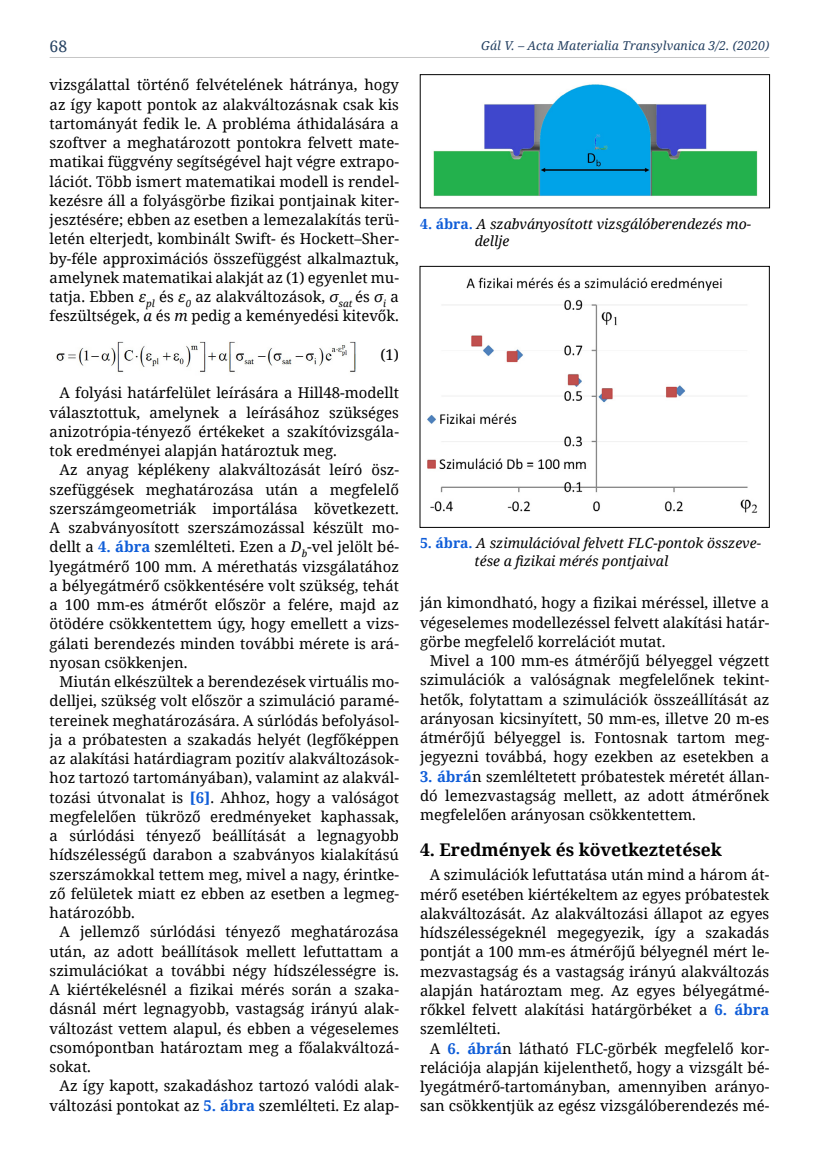
<style>
.page{position:relative;width:819px;height:1161px;background:#fff}
.page>*{position:absolute;margin:0;border:0;box-sizing:border-box;transform-origin:0 0}
.t1{font:700 17.5px "Noto Serif";color:#000}
.t2{font:15.75px "Noto Serif";color:#244061}
.t3{font:14.88px/19.2px "Noto Serif";color:#000;text-align:justify}
.t4{font:italic 14px/17.5px "Noto Serif";color:#000}
.t5{font:italic 12.25px "Noto Serif";letter-spacing:.01em;color:#244061}
.s1{font-style:italic}
.s2{font-weight:700;color:#0f5dd8}
.s3{font-weight:700;font-style:normal;color:#0f5dd8}
</style>
<div class="page">
<hr style="left:50px;top:57px;width:719px;height:1px;background:#c6c6c6">
<img style="left:56px;top:341px;width:300px;height:31px">
<img style="left:433px;top:84px;width:325px;height:112px">
<div style="left:420px;top:74px;width:349px;height:134px;border:1px solid #000"></div>
<img style="left:427px;top:277px;width:331px;height:236px">
<div style="left:420px;top:266px;width:349px;height:262px;border:1px solid #000"></div>
<p class="t2" style="left:50px;top:35px;width:19px">68</p>
<p class="t5" style="left:481px;top:37px;width:290px">Gál V. – Acta Materialia Transylvanica 3/2. (2020)</p>
<p class="t3" style="left:50px;top:75px;width:351px">vizsgálattal történő felvételének hátránya, hogy az így kapott pontok az alakváltozásnak csak kis tartományát fedik le. A probléma áthidalására a szoftver a meghatározott pontokra felvett mate&shy;matikai függvény segítségével hajt végre extrapo&shy;lációt. Több ismert matematikai modell is rendel&shy;kezésre áll a folyásgörbe fizikai pontjainak kiter&shy;jesztésére; ebben az esetben a lemezalakítás terü&shy;letén elterjedt, kombinált Swift- és Hockett–Sher&shy;by-féle approximációs összefüggést alkalmaztuk, amelynek matematikai alakját az (1) egyenlet mu&shy;tatja. Ebben <span class="s1">ε</span><sub>pl</sub> és <span class="s1">ε</span><sub>0</sub> az alakváltozások, <span class="s1">σ</span><sub>sat</sub> és <span class="s1">σ</span><sub>i</sub> a feszültségek, <span class="s1">a</span> és <span class="s1">m</span> pedig a keményedési kitevők.</p>
<p class="t3" style="left:380px;top:344px;width:20px">(1)</p>
<p class="t3" style="left:50px;top:383px;width:351px;text-indent:10px">A folyási határfelület leírására a Hill48-modellt választottuk, amelynek a leírásához szükséges anizotrópia-tényező értékeket a szakítóvizsgála&shy;tok eredményei alapján határoztuk meg.</p>
<p class="t3" style="left:50px;top:460px;width:351px;text-indent:10px">Az anyag képlékeny alakváltozását leíró ös - szefüggések meghatározása után a megfelelő szerszámgeometriák importálása következett.<br>A szabványosított szerszámozással készült mo&shy;dellt a <span class="s2">4. ábra</span> szemlélteti. Ezen a <span class="s1">D</span><sub>b</sub>-vel jelölt bé&shy;lyegátmérő 100 mm. A mérethatás vizsgálatához a bélyegátmérő csökkentésére volt szükség, tehát a 100 mm-es átmérőt először a felére, majd az ötödére csökkentettem úgy, hogy emellett a vizs&shy;gálati berendezés minden további mérete is ará&shy;nyosan csökkenjen.</p>
<p class="t3" style="left:50px;top:671px;width:351px;text-indent:10px">Miután elkészültek a berendezések virtuális mo&shy;delljei, szükség volt először a szimuláció paramé&shy;tereinek meghatározására. A súrlódás befolyásol&shy;ja a próbatesten a szakadás helyét (legfőképpen az alakítási határdiagram pozitív alakváltozások&shy;hoz tartozó tartományában), valamint az alakvál&shy;tozási útvonalat is <span class="s2">[6]</span>. Ahhoz, hogy a valóságot megfelelően tükröző eredményeket kaphassak, a súrlódási tényező beállítását a legnagyobb hídszélességű darabon a szabványos kialakítású szerszámokkal tettem meg, mivel a nagy, érintke&shy;ző felületek miatt ez ebben az esetben a legmeg&shy;határozóbb.</p>
<p class="t3" style="left:50px;top:922px;width:351px;text-indent:10px">A jellemző súrlódási tényező meghatározása után, az adott beállítások mellett lefuttattam a szimulációkat a további négy hídszélességre is.<br>A kiértékelésnél a fizikai mérés során a szaka&shy;dásnál mért legnagyobb, vastagság irányú alak&shy;változást vettem alapul, és ebben a végeselemes csomópontban határoztam meg a főalakváltozá&shy;sokat.</p>
<p class="t3" style="left:50px;top:1076px;width:351px;text-align:right">Az így kapott, szakadáshoz tartozó valódi alak&shy;változási pontokat az <span class="s2">5. ábra</span> szemlélteti. Ez alap-</p>
<p class="t4" style="left:475px;top:214px;width:278px;text-indent:-55px"><span class="s3">4. ábra.</span> A szabványosított vizsgálóberendezés mo&shy;dellje</p>
<p class="t4" style="left:474px;top:534px;width:288px;text-indent:-55px"><span class="s3">5. ábra.</span> A szimulációval felvett FLC-pontok összeve&shy;tése a fizikai mérés pontjaival</p>
<p class="t3" style="left:420px;top:593px;width:351px">ján kimondható, hogy a fizikai méréssel, illetve a végeselemes modellezéssel felvett alakítási határ&shy;görbe megfelelő korrelációt mutat.</p>
<p class="t3" style="left:420px;top:650px;width:351px;text-indent:10px">Mivel a 100 mm-es átmérőjű bélyeggel végzett szimulációk a valóságnak megfelelőnek tekint&shy;hetők, folytattam a szimulációk összeállítását az arányosan kicsinyített, 50 mm-es, illetve 20 m‑es átmérőjű bélyeggel is. Fontosnak tartom meg&shy;jegyezni továbbá, hogy ezekben az esetekben a</p>
<p class="t3" style="left:420px;top:766px;width:351px"><span class="s2">3. ábrá</span>n szemléltetett próbatestek méretét állan&shy;dó lemezvastagság mellett, az adott átmérőnek megfelelően arányosan csökkentettem.</p>
<p class="t1" style="left:420px;top:837px;width:303px">4. Eredmények és következtetések</p>
<p class="t3" style="left:420px;top:865px;width:351px;text-indent:10px">A szimulációk lefuttatása után mind a három át&shy;mérő esetében kiértékeltem az egyes próbatestek alakváltozását. Az alakváltozási állapot az egyes hídszélességeknél megegyezik, így a szakadás pontját a 100 mm-es átmérőjű bélyegnél mért le&shy;mezvastagság és a vastagság irányú alakváltozás alapján határoztam meg. Az egyes bélyegátmé&shy;rőkkel felvett alakítási határgörbéket a <span class="s2">6. ábra </span>szemlélteti.</p>
<p class="t3" style="left:420px;top:1038px;width:351px;text-indent:10px">A <span class="s2">6. ábrá</span>n látható FLC-görbék megfelelő kor&shy;relációja alapján kijelenthető, hogy a vizsgált bé&shy;lyegátmérő-tartományban, amennyiben arányo&shy;san csökkentjük az egész vizsgálóberendezés mé-</p>
</div>
